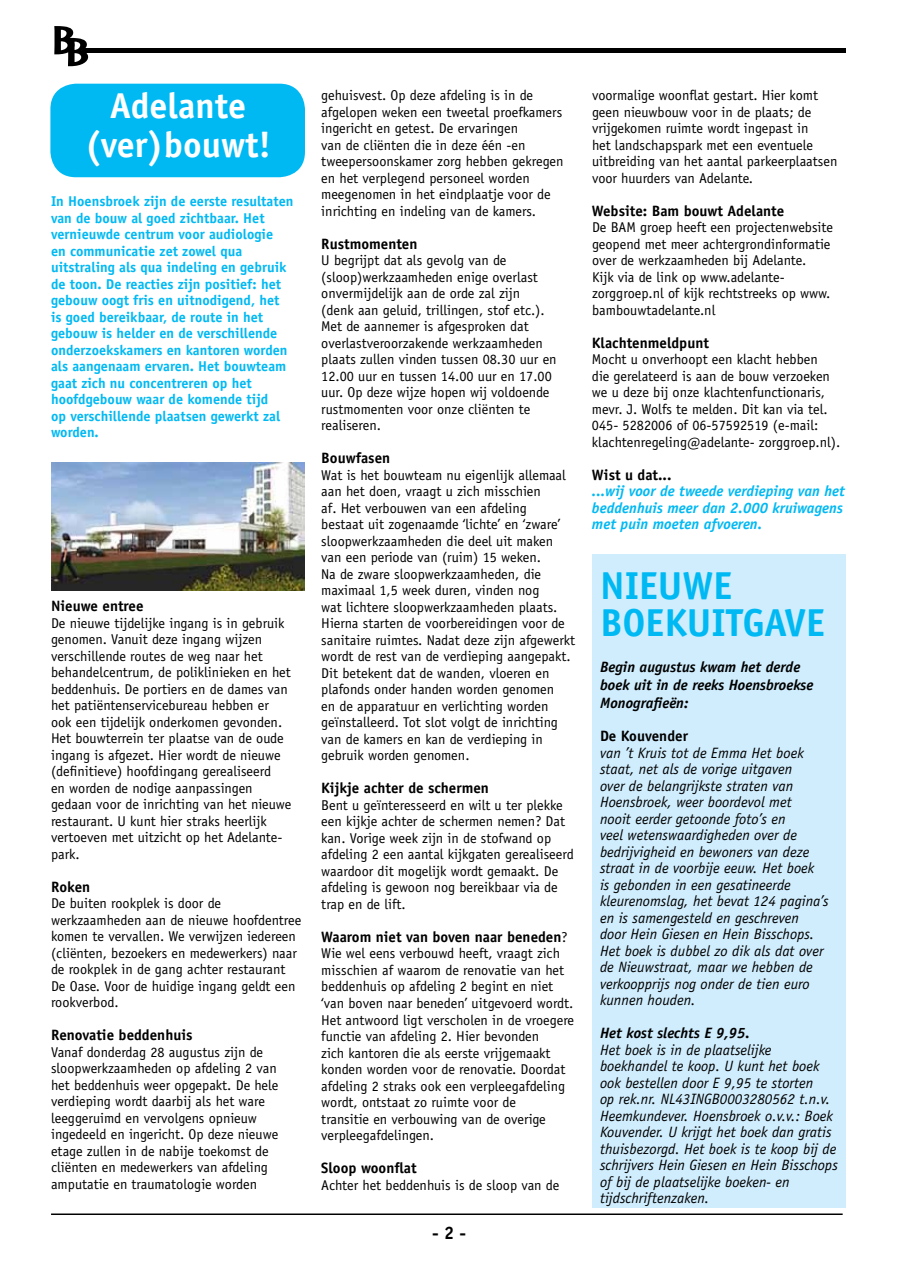
<style>
.page{position:relative;width:898px;height:1272px;background:#fff}
.page>*{position:absolute;margin:0;border:0;box-sizing:border-box;transform-origin:0 0}
.t1{font:700 39px/37.5px "Officina Sans";color:#00b9f3}
.t2{font:700 36px/39px "Officina Sans";color:#fff;text-align:center}
.t3{font:700 18px "Officina Sans";color:#000}
.t4{font:italic 15px/16.5px "Officina Sans";color:#000}
.t5{font:700 15px "Officina Sans";color:#000}
.t6{font:italic 700 15px/16.5px "Officina Sans";color:#00b9f3}
.t7{font:italic 700 15px/18px "Officina Sans";color:#000}
.t8{font:14.25px/16.5px "Officina Sans";color:#000}
.t9{font:700 14.25px/16.5px "Officina Sans";color:#00b9f3}
.s1{font-weight:400;font-size:14.25px}
</style>
<div class="page">
<div style="left:591px;top:554px;width:254px;height:654px;background:#d0edfd"></div>
<div style="left:50px;top:84px;width:255px;height:93px;background:#00b9f3;border-radius:26px"></div>
<svg style="left:54px;top:26px;width:34px;height:40px"></svg>
<hr style="left:81px;top:49px;width:764px;height:4px;background:#000">
<hr style="left:51px;top:1213px;width:791px;height:1px;background:#000">
<img style="left:51px;top:462px;width:254px;height:128px">
<h2 class="t2" style="left:85px;top:85px;width:188px">Adelante (ver)bouwt!</h2>
<p class="t9" style="left:51px;top:193px;width:244px">In Hoensbroek zijn de eerste resultaten van de bouw al goed zichtbaar. Het vernieuwde centrum voor audiologie<br>en communicatie zet zowel qua uitstraling als qua indeling en gebruik de toon. De reacties zijn positief: het gebouw oogt fris en uitnodigend, het is goed bereikbaar, de route in het gebouw is helder en de verschillende onderzoekskamers en kantoren worden als aangenaam ervaren. Het bouwteam gaat zich nu concentreren op het hoofdgebouw waar de komende tijd<br>op verschillende plaatsen gewerkt zal worden.</p>
<p class="t5" style="left:51px;top:596px;width:94px">Nieuwe entree</p>
<p class="t8" style="left:51px;top:614px;width:242px">De nieuwe tijdelijke ingang is in gebruik genomen. Vanuit deze ingang wijzen verschillende routes de weg naar het behandelcentrum, de poliklinieken en het beddenhuis. De portiers en de dames van het patiëntenservicebureau hebben er ook een tijdelijk onderkomen gevonden.<br>Het bouwterrein ter plaatse van de oude ingang is afgezet. Hier wordt de nieuwe (definitieve) hoofdingang gerealiseerd<br>en worden de nodige aanpassingen gedaan voor de inrichting van het nieuwe restaurant. U kunt hier straks heerlijk vertoeven met uitzicht op het Adelante&shy;park.</p>
<p class="t5" style="left:51px;top:877px;width:41px">Roken</p>
<p class="t8" style="left:51px;top:895px;width:252px">De buiten rookplek is door de werkzaamheden aan de nieuwe hoofdentree komen te vervallen. We verwijzen iedereen (cliënten, bezoekers en medewerkers) naar de rookplek in de gang achter restaurant De Oase. Voor de huidige ingang geldt een rookverbod.</p>
<p class="t5" style="left:51px;top:1025px;width:143px">Renovatie beddenhuis</p>
<p class="t8" style="left:51px;top:1043px;width:229px">Vanaf donderdag 28 augustus zijn de sloopwerkzaamheden op afdeling 2 van het beddenhuis weer opgepakt. De hele verdieping wordt daarbij als het ware leeggeruimd en vervolgens opnieuw ingedeeld en ingericht. Op deze nieuwe etage zullen in de nabije toekomst de cliënten en medewerkers van afdeling amputatie en traumatologie worden</p>
<p class="t8" style="left:321px;top:87px;width:244px">gehuisvest. Op deze afdeling is in de afgelopen weken een tweetal proefkamers ingericht en getest. De ervaringen<br>van de cliënten die in deze één -en tweepersoonskamer zorg hebben gekregen en het verplegend personeel worden meegenomen in het eindplaatje voor de inrichting en indeling van de kamers.</p>
<p class="t5" style="left:321px;top:234px;width:98px">Rustmomenten</p>
<p class="t8" style="left:321px;top:252px;width:237px">U begrijpt dat als gevolg van de (sloop)werkzaamheden enige overlast onvermijdelijk aan de orde zal zijn<br>(denk aan geluid, trillingen, stof etc.).<br>Met de aannemer is afgesproken dat overlastveroorzakende werkzaamheden plaats zullen vinden tussen 08.30 uur en 12.00 uur en tussen 14.00 uur en 17.00 uur. Op deze wijze hopen wij voldoende rustmomenten voor onze cliënten te realiseren.</p>
<p class="t5" style="left:321px;top:449px;width:70px">Bouwfasen</p>
<p class="t8" style="left:321px;top:466px;width:255px">Wat is het bouwteam nu eigenlijk allemaal aan het doen, vraagt u zich misschien<br>af. Het verbouwen van een afdeling<br>bestaat uit zogenaamde ‘lichte’ en ‘zware’ sloopwerkzaamheden die deel uit maken van een periode van (ruim) 15 weken.<br>Na de zware sloopwerkzaamheden, die maximaal 1,5 week duren, vinden nog<br>wat lichtere sloopwerkzaamheden plaats.<br>Hierna starten de voorbereidingen voor de sanitaire ruimtes. Nadat deze zijn afgewerkt wordt de rest van de verdieping aangepakt.<br>Dit betekent dat de wanden, vloeren en plafonds onder handen worden genomen<br>en de apparatuur en verlichting worden geïnstalleerd. Tot slot volgt de inrichting van de kamers en kan de verdieping in gebruik worden genomen.</p>
<p class="t5" style="left:321px;top:779px;width:169px">Kijkje achter de schermen</p>
<p class="t8" style="left:321px;top:796px;width:254px">Bent u geïnteresseerd en wilt u ter plekke een kijkje achter de schermen nemen? Dat kan. Vorige week zijn in de stofwand op afdeling 2 een aantal kijkgaten gerealiseerd waardoor dit mogelijk wordt gemaakt. De afdeling is gewoon nog bereikbaar via de trap en de lift.</p>
<p class="t5" style="left:321px;top:927px;width:248px">Waarom niet van boven naar beneden<span class="s1">?</span></p>
<p class="t8" style="left:321px;top:945px;width:254px">Wie wel eens verbouwd heeft, vraagt zich misschien af waarom de renovatie van het beddenhuis op afdeling 2 begint en niet ‘van boven naar beneden’ uitgevoerd wordt.<br>Het antwoord ligt verscholen in de vroegere functie van afdeling 2. Hier bevonden<br>zich kantoren die als eerste vrijgemaakt konden worden voor de renovatie. Doordat afdeling 2 straks ook een verpleegafdeling wordt, ontstaat zo ruimte voor de<br>transitie en verbouwing van de overige verpleegafdelingen.</p>
<p class="t5" style="left:321px;top:1158px;width:97px">Sloop woonflat</p>
<p class="t8" style="left:321px;top:1176px;width:239px">Achter het beddenhuis is de sloop van de</p>
<p class="t3" style="left:432px;top:1221px;width:35px">- 2 -</p>
<p class="t8" style="left:591px;top:87px;width:247px">voormalige woonflat gestart. Hier komt geen nieuwbouw voor in de plaats; de vrijgekomen ruimte wordt ingepast in<br>het landschapspark met een eventuele uitbreiding van het aantal parkeerplaatsen voor huurders van Adelante.</p>
<p class="t5" style="left:591px;top:201px;width:194px">Website: Bam bouwt Adelante</p>
<p class="t8" style="left:591px;top:219px;width:243px">De BAM groep heeft een projectenwebsite geopend met meer achtergrondinformatie over de werkzaamheden bij Adelante.<br>Kijk via de link op www.adelante&shy;zorggroep.nl of kijk rechtstreeks op www. bambouwtadelante.nl</p>
<p class="t5" style="left:591px;top:333px;width:118px">Klachtenmeldpunt</p>
<p class="t8" style="left:591px;top:351px;width:250px">Mocht u onverhoopt een klacht hebben<br>die gerelateerd is aan de bouw verzoeken we u deze bij onze klachtenfunctionaris, mevr. J. Wolfs te melden. Dit kan via tel.<br>045- 5282006 of 06-57592519 (e-mail: klachtenregeling@adelante- zorggroep.nl).</p>
<p class="t5" style="left:591px;top:465px;width:81px">Wist u dat...</p>
<p class="t6" style="left:591px;top:483px;width:254px">...wij voor de tweede verdieping van het beddenhuis meer dan 2.000 kruiwagens met puin moeten afvoeren.</p>
<h1 class="t1" style="left:600px;top:566px;width:226px">nieuwe boekuitgave</h1>
<p class="t7" style="left:600px;top:658px;width:215px">Begin augustus kwam het derde boek uit in de reeks Hoensbroekse<br>Monografieën:</p>
<p class="t5" style="left:600px;top:726px;width:89px">De Kouvender</p>
<p class="t4" style="left:600px;top:744px;width:230px">van ’t Kruis tot de Emma Het boek staat, net als de vorige uitgaven<br>over de belangrijkste straten van<br>Hoensbroek, weer boordevol met<br>nooit eerder getoonde foto’s en<br>veel wetenswaardigheden over de bedrijvigheid en bewoners van deze straat in de voorbije eeuw. Het boek<br>is gebonden in een gesatineerde kleurenomslag, het bevat 124 pagina’s en is samengesteld en geschreven door Hein Giesen en Hein Bisschops.<br>Het boek is dubbel zo dik als dat over de Nieuwstraat, maar we hebben de verkoopprijs nog onder de tien euro kunnen houden.</p>
<p class="t7" style="left:600px;top:1024px;width:151px">Het kost slechts E 9,95.</p>
<p class="t4" style="left:600px;top:1041px;width:239px">Het boek is in de plaatselijke boekhandel te koop. U kunt het boek ook bestellen door E 9,95 te storten<br>op rek.nr. NL43INGB0003280562 t.n.v.<br>Heemkundever. Hoensbroek o.v.v.: Boek Kouvender. U krijgt het boek dan gratis thuisbezorgd. Het boek is te koop bij de schrijvers Hein Giesen en Hein Bisschops of bij de plaatselijke boeken- en tijdschriftenzaken.</p>
</div>
